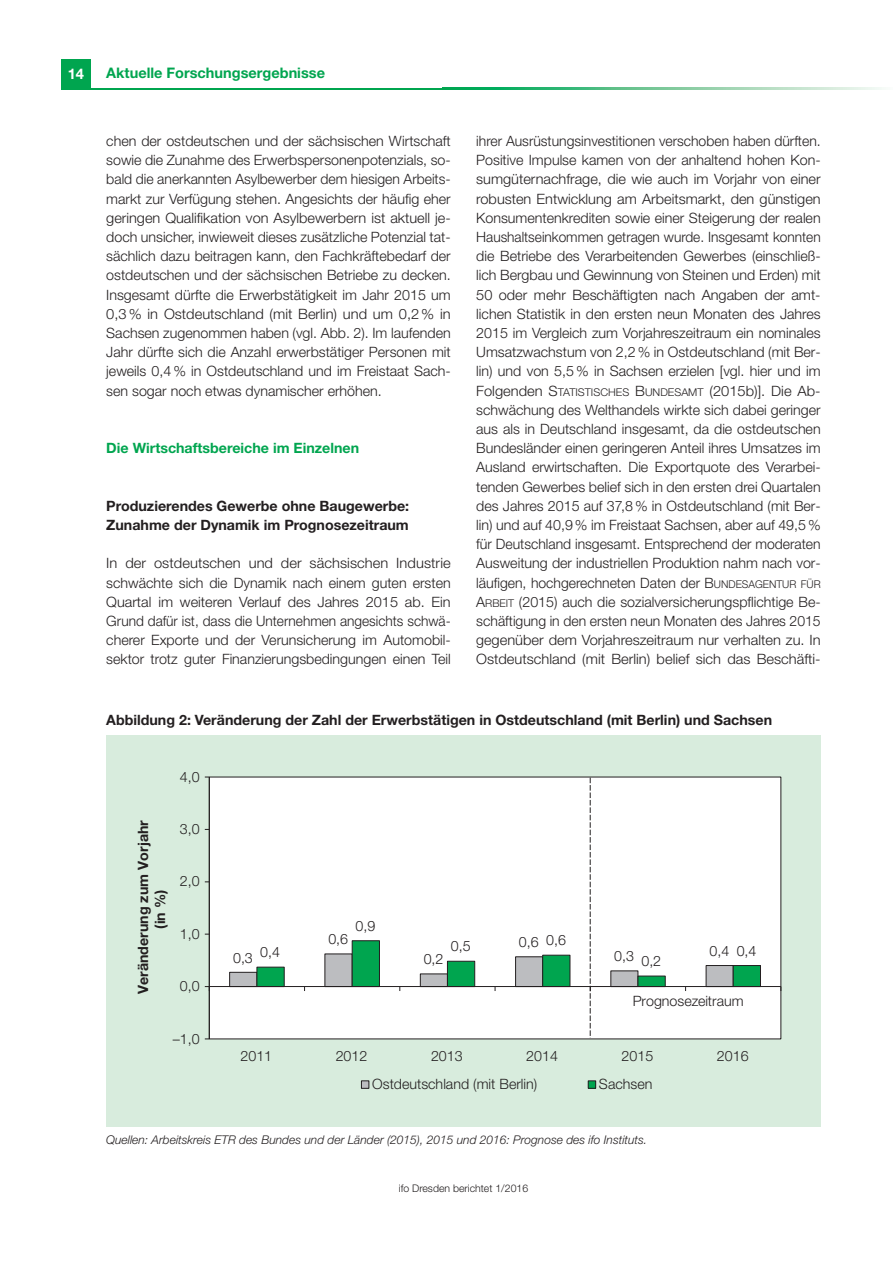
<style>
.page{position:relative;width:893px;height:1263px;background:#fff}
.page>*{position:absolute;margin:0;border:0;box-sizing:border-box;transform-origin:0 0}
.t1{font:700 14.7px "Helvetica Neue";color:#fff}
.t2{font:700 14.55px "Helvetica Neue";color:#00a54f}
.t3{font:300 14.25px/19.2px "Helvetica Neue";color:#231f20;text-align:justify}
.t4{font:700 14.25px/19.2px "Helvetica Neue";color:#231f20}
.t5{font:700 14.25px "Helvetica Neue";color:#00a54f}
.t6{font:italic 300 12px "Helvetica Neue";color:#231f20}
.t7{font:300 10.5px "Helvetica Neue";color:#231f20}
.s1{font-size:10.65px}
</style>
<div class="page">
<div style="left:61px;top:60px;width:30px;height:29px;background:#00a54f"></div>
<hr style="left:61px;top:88px;width:382px;height:1px;background:#00a54f">
<svg style="left:443px;top:88px;width:439px;height:1px"></svg>
<div style="left:106px;top:736px;width:715px;height:391px;background:#d8ecdd"></div>
<div style="left:209px;top:777px;width:572px;height:262px;background:#fff"></div>
<hr style="left:209px;top:777px;width:1px;height:262px;background:#231f20">
<hr style="left:209px;top:986px;width:572px;height:1px;background:#231f20">
<div style="left:361px;top:1081px;width:8px;height:7px;background:#bcbdc0"></div>
<div style="left:361px;top:1080px;width:8px;height:9px;border:1px solid #231f20"></div>
<div style="left:588px;top:1081px;width:8px;height:7px;background:#00a54f"></div>
<div style="left:588px;top:1080px;width:8px;height:9px;border:1px solid #231f20"></div>
<svg style="left:229px;top:778px;width:532px;height:260px"></svg>
<p class="t1" style="left:68px;top:68px;width:18px">14</p>
<p class="t2" style="left:106px;top:68px;width:220px">Aktuelle Forschungsergebnisse</p>
<p class="t3" style="left:106px;top:133px;width:346px">chen der ostdeutschen und der sächsischen Wirtschaft sowie die Zunahme des Erwerbspersonenpotenzials, so&shy;bald die anerkannten Asylbewerber dem hiesigen Arbeits&shy;markt zur Verfügung stehen. Angesichts der häufig eher geringen Qualifikation von Asylbewerbern ist aktuell je&shy;doch unsicher, inwieweit dieses zusätzliche Potenzial tat&shy;sächlich dazu beitragen kann, den Fachkräftebedarf der ostdeutschen und der sächsischen Betriebe zu decken.<br>Insgesamt dürfte die Erwerbstätigkeit im Jahr 2015 um 0,3% in Ostdeutschland (mit Berlin) und um 0,2% in Sachsen zugenommen haben (vgl. Abb. 2). Im laufenden Jahr dürfte sich die Anzahl erwerbstätiger Personen mit jeweils 0,4% in Ostdeutschland und im Freistaat Sach&shy;sen sogar noch etwas dynamischer erhöhen.</p>
<p class="t5" style="left:106px;top:443px;width:254px">Die Wirtschaftsbereiche im Einzelnen</p>
<p class="t4" style="left:106px;top:497px;width:304px">Produzierendes Gewerbe ohne Baugewerbe:<br>Zunahme der Dynamik im Prognosezeitraum</p>
<p class="t3" style="left:106px;top:555px;width:346px">In der ostdeutschen und der sächsischen Industrie schwächte sich die Dynamik nach einem guten ersten Quartal im weiteren Verlauf des Jahres 2015 ab. Ein Grund dafür ist, dass die Unternehmen angesichts schwä&shy;cherer Exporte und der Verunsicherung im Automobil&shy;sektor trotz guter Finanzierungsbedingungen einen Teil</p>
<p class="t3" style="left:476px;top:133px;width:346px">ihrer Ausrüstungsinvestitionen verschoben haben dürften.<br>Positive Impulse kamen von der anhaltend hohen Kon&shy;sumgüternachfrage, die wie auch im Vorjahr von einer robusten Entwicklung am Arbeitsmarkt, den günstigen Konsumentenkrediten sowie einer Steigerung der realen Haushaltseinkommen getragen wurde. Insgesamt konnten die Betriebe des Verarbeitenden Gewerbes (einschließ&shy;lich Bergbau und Gewinnung von Steinen und Erden) mit 50 oder mehr Beschäftigten nach Angaben der amt&shy;lichen Statistik in den ersten neun Monaten des Jahres 2015 im Vergleich zum Vorjahreszeitraum ein nominales Umsatzwachstum von 2,2% in Ostdeutschland (mit Ber&shy;lin) und von 5,5% in Sachsen erzielen [vgl. hier und im Folgenden S<span class="s1">TATISTISCHES</span> B<span class="s1">UNDESAMT</span> (2015b)]. Die Ab&shy;schwächung des Welthandels wirkte sich dabei geringer aus als in Deutschland insgesamt, da die ostdeutschen Bundesländer einen geringeren Anteil ihres Umsatzes im Ausland erwirtschaften. Die Exportquote des Verarbei&shy;tenden Gewerbes belief sich in den ersten drei Quartalen des Jahres 2015 auf 37,8% in Ostdeutschland (mit Ber&shy;lin) und auf 40,9% im Freistaat Sachsen, aber auf 49,5% für Deutschland insgesamt. Entsprechend der moderaten Ausweitung der industriellen Produktion nahm nach vor&shy;läufigen, hochgerechneten Daten der B<span class="s1">UNDESAGENTUR FÜR </span>A<span class="s1">RBEIT</span> (2015) auch die sozialversicherungspflichtige Be&shy;schäftigung in den ersten neun Monaten des Jahres 2015 gegenüber dem Vorjahreszeitraum nur verhalten zu. In Ostdeutschland (mit Berlin) belief sich das Beschäfti-</p>
<p class="t4" style="left:106px;top:711px;width:667px">Abbildung 2: Veränderung der Zahl der Erwerbstätigen in Ostdeutschland (mit Berlin) und Sachsen</p>
<p class="t3" style="left:180px;top:768px;width:21px">4,0</p>
<p class="t4" style="left:136px;top:994px;width:176px;line-height:17.1px;text-align:center;rotate:-90deg">Veränderung zum Vorjahr (in %)</p>
<p class="t3" style="left:180px;top:821px;width:21px">3,0</p>
<p class="t3" style="left:180px;top:873px;width:21px">2,0</p>
<p class="t3" style="left:180px;top:925px;width:21px">1,0</p>
<p class="t3" style="left:180px;top:978px;width:21px">0,0</p>
<p class="t3" style="left:173px;top:1030px;width:28px">–1,0</p>
<p class="t3" style="left:233px;top:949px;width:21px">0,3</p>
<p class="t3" style="left:356px;top:918px;width:21px">0,9</p>
<p class="t3" style="left:328px;top:931px;width:21px">0,6</p>
<p class="t3" style="left:451px;top:938px;width:21px">0,5</p>
<p class="t3" style="left:546px;top:932px;width:21px">0,6</p>
<p class="t3" style="left:519px;top:933px;width:21px">0,6</p>
<p class="t3" style="left:260px;top:944px;width:21px">0,4</p>
<p class="t3" style="left:709px;top:942px;width:21px">0,4</p>
<p class="t3" style="left:614px;top:948px;width:21px">0,3</p>
<p class="t3" style="left:424px;top:951px;width:21px">0,2</p>
<p class="t3" style="left:641px;top:953px;width:21px">0,2</p>
<p class="t3" style="left:737px;top:942px;width:21px">0,4</p>
<p class="t3" style="left:633px;top:993px;width:112px">Prognosezeitraum</p>
<p class="t3" style="left:240px;top:1048px;width:33px">2011</p>
<p class="t3" style="left:336px;top:1048px;width:33px">2012</p>
<p class="t3" style="left:431px;top:1048px;width:33px">2013</p>
<p class="t3" style="left:526px;top:1048px;width:33px">2014</p>
<p class="t3" style="left:622px;top:1048px;width:33px">2015</p>
<p class="t3" style="left:717px;top:1048px;width:33px">2016</p>
<p class="t3" style="left:372px;top:1076px;width:167px">Ostdeutschland (mit Berlin)</p>
<p class="t3" style="left:599px;top:1076px;width:55px">Sachsen</p>
<p class="t6" style="left:106px;top:1136px;width:542px">Quellen: Arbeitskreis ETR des Bundes und der Länder (2015), 2015 und 2016: Prognose des ifo Instituts.</p>
<p class="t7" style="left:399px;top:1185px;width:131px">ifo Dresden berichtet 1/2016</p>
</div>
